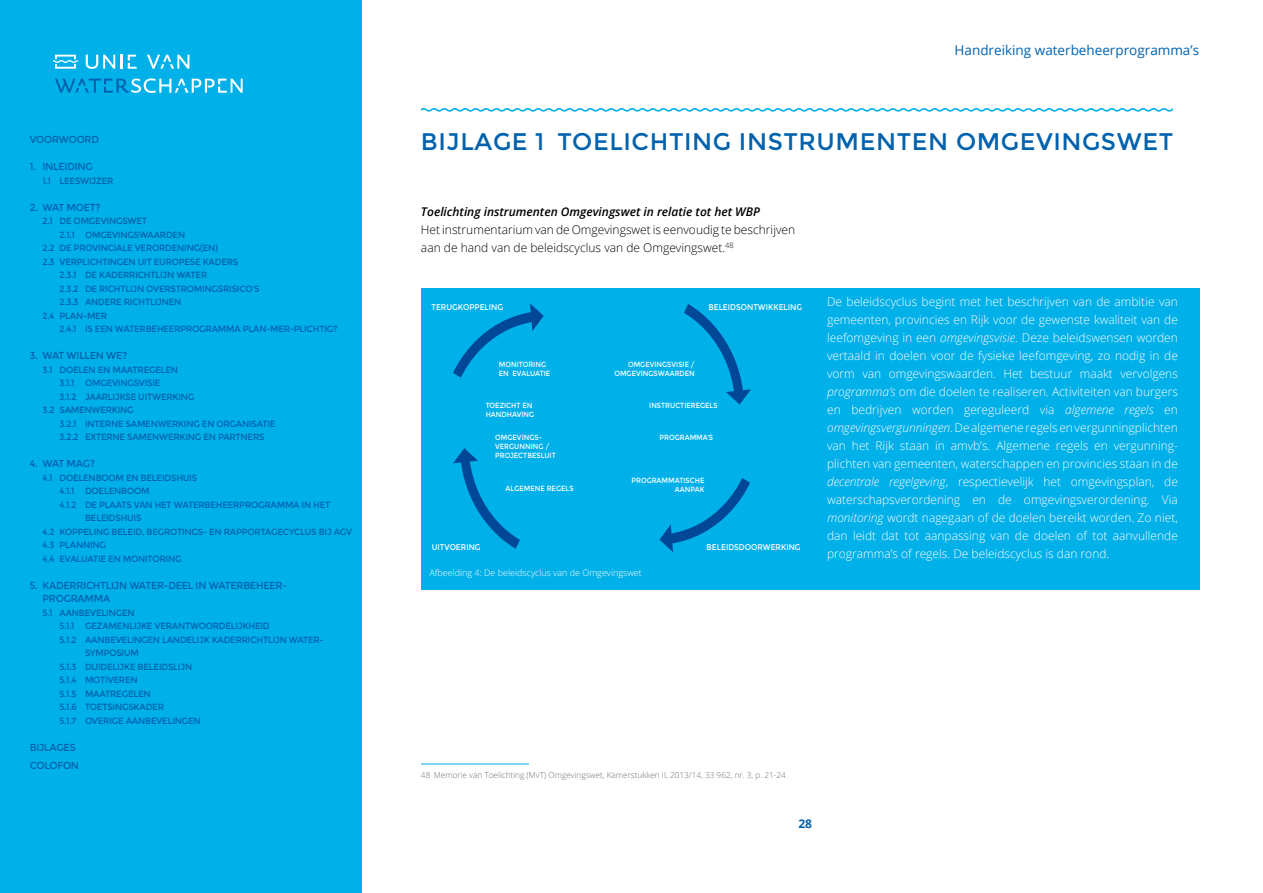
<style>
.page{position:relative;width:1263px;height:893px;background:#fff}
.page>*{position:absolute;margin:0;border:0;box-sizing:border-box;transform-origin:0 0}
.t1{font:24px "Montserrat";letter-spacing:.025em;color:#0062ad}
.t2{font:13.5px "Open Sans";color:#0062ad}
.Kader_Leestekst{font:300 12px/18px "Open Sans";color:#fff;text-align:justify}
.Leestekst{font:300 12px/18px "Open Sans";color:#000}
.t3{font:italic 600 12px "Open Sans";color:#000}
.t4{font:700 12px "Open Sans";color:#0062ad}
.t5{font:10.2px/13.5px "Montserrat";letter-spacing:-.025em;color:#0062ad;scale:.96 1}
.t6{font:9px "Montserrat";letter-spacing:-.025em;color:#0062ad;scale:.96 1}
.Kader_Leestekst-2{font:300 9px "Open Sans";color:#fff}
.Voetnoot{font:300 8.25px "Open Sans";color:#6f7070}
.t7{font:8.25px "Montserrat";color:#fff;scale:.9 1}
.t8{font:7.5px/9px "Montserrat";color:#fff;scale:.9 1}
.s1{font-style:italic}
</style>
<div class="page">
<div style="left:0;top:0;width:361px;height:893px;background:#00b0e9"></div>
<svg style="left:53px;top:55px;width:25px;height:14px"></svg>
<svg style="left:86px;top:55px;width:29px;height:14px"></svg>
<hr style="left:120px;top:55px;width:3px;height:14px;background:#fff">
<svg style="left:128px;top:55px;width:9px;height:14px"></svg>
<svg style="left:147px;top:55px;width:42px;height:14px"></svg>
<svg style="left:55px;top:78px;width:188px;height:15px"></svg>
<hr style="left:421px;top:764px;width:108px;height:1px;background:#00b0e9">
<svg style="left:421px;top:108px;width:751px;height:4px"></svg>
<div style="left:421px;top:288px;width:778px;height:301px;background:#00b0e9"></div>
<svg style="left:684px;top:304px;width:67px;height:101px"></svg>
<svg style="left:453px;top:448px;width:67px;height:101px"></svg>
<svg style="left:659px;top:478px;width:91px;height:74px"></svg>
<svg style="left:453px;top:303px;width:91px;height:75px"></svg>
<p class="t5" style="left:30px;top:133px;width:74px">VOORWOORD</p>
<p class="t5" style="left:30px;top:160px;width:67px">1. INLEIDING</p>
<p class="t6" style="left:43px;top:175px;width:75px">1.1 LEESWIJZER</p>
<p class="t5" style="left:30px;top:201px;width:75px">2. WAT MOET?</p>
<p class="t6" style="left:43px;top:216px;width:110px">2.1 DE OMGEVINGSWET</p>
<p class="t6" style="left:60px;top:229px;width:132px">2.1.1 OMGEVINGSWAARDEN</p>
<p class="t6" style="left:43px;top:243px;width:184px">2.2 DE PROVINCIALE VERORDENING(EN)</p>
<p class="t6" style="left:43px;top:256px;width:205px">2.3 VERPLICHTINGEN UIT EUROPESE KADERS</p>
<p class="t6" style="left:60px;top:270px;width:155px">2.3.1 DE KADERRICHTLIJN WATER</p>
<p class="t6" style="left:60px;top:283px;width:210px">2.3.2 DE RICHTLIJN OVERSTROMINGSRISICO’S</p>
<p class="t6" style="left:60px;top:297px;width:128px">2.3.3 ANDERE RICHTLIJNEN</p>
<p class="t6" style="left:43px;top:310px;width:69px">2.4 PLAN-MER</p>
<p class="t6" style="left:60px;top:324px;width:291px">2.4.1 IS EEN WATERBEHEERPROGRAMMA PLAN-MER-PLICHTIG?</p>
<p class="t5" style="left:30px;top:349px;width:103px">3. WAT WILLEN WE?</p>
<p class="t6" style="left:43px;top:364px;width:143px">3.1 DOELEN EN MAATREGELEN</p>
<p class="t6" style="left:60px;top:378px;width:107px">3.1.1 OMGEVINGSVISIE</p>
<p class="t6" style="left:60px;top:391px;width:142px">3.1.2 JAARLIJKSE UITWERKING</p>
<p class="t6" style="left:43px;top:405px;width:97px">3.2 SAMENWERKING</p>
<p class="t6" style="left:60px;top:418px;width:227px">3.2.1 INTERNE SAMENWERKING EN ORGANISATIE</p>
<p class="t6" style="left:60px;top:432px;width:215px">3.2.2 EXTERNE SAMENWERKING EN PARTNERS</p>
<p class="t5" style="left:30px;top:457px;width:69px">4. WAT MAG?</p>
<p class="t6" style="left:43px;top:472px;width:163px">4.1 DOELENBOOM EN BELEIDSHUIS</p>
<p class="t6" style="left:60px;top:486px;width:95px">4.1.1 DOELENBOOM</p>
<p class="t6" style="left:60px;top:499px;width:284px">4.1.2 DE PLAATS VAN HET WATERBEHEERPROGRAMMA IN HET</p>
<p class="t6" style="left:85px;top:513px;width:60px">BELEIDSHUIS</p>
<p class="t6" style="left:43px;top:526px;width:324px">4.2 KOPPELING BELEID, BEGROTINGS- EN RAPPORTAGECYCLUS BIJ AGV</p>
<p class="t6" style="left:43px;top:540px;width:68px">4.3 PLANNING</p>
<p class="t6" style="left:43px;top:553px;width:146px">4.4 EVALUATIE EN MONITORING</p>
<p class="t5" style="left:43px;top:579px;width:256px;text-indent:-13px">5. KADERRICHTLIJN WATER-DEEL IN WATERBEHEER-<br>PROGRAMMA</p>
<p class="t6" style="left:43px;top:607px;width:97px">5.1 AANBEVELINGEN</p>
<p class="t6" style="left:60px;top:621px;width:220px">5.1.1 GEZAMENLIJKE VERANTWOORDELIJKHEID</p>
<p class="t6" style="left:60px;top:634px;width:277px">5.1.2 AANBEVELINGEN LANDELIJK KADERRICHTLIJN WATER-</p>
<p class="t6" style="left:85px;top:648px;width:58px">SYMPOSIUM</p>
<p class="t6" style="left:60px;top:661px;width:140px">5.1.3 DUIDELIJKE BELEIDSLIJN</p>
<p class="t6" style="left:60px;top:675px;width:83px">5.1.4 MOTIVEREN</p>
<p class="t6" style="left:60px;top:688px;width:97px">5.1.5 MAATREGELEN</p>
<p class="t6" style="left:60px;top:702px;width:110px">5.1.6 TOETSINGSKADER</p>
<p class="t6" style="left:60px;top:715px;width:149px">5.1.7 OVERIGE AANBEVELINGEN</p>
<p class="t5" style="left:30px;top:738px;width:53px;line-height:18px">BIJLAGES<br>COLOFON</p>
<h2 class="t2" style="left:954px;top:40px;width:246px">Handreiking waterbeheerprogramma’s</h2>
<h1 class="t1" style="left:421px;top:128px;width:754px">BIJLAGE 1 TOELICHTING INSTRUMENTEN OMGEVINGSWET</h1>
<h4 class="t3" style="left:421px;top:203px;width:340px">Toelichting instrumenten Omgevingswet in relatie tot het WBP</h4>
<p class="Leestekst" style="left:421px;top:220px;width:376px">Het instrumentarium van de Omgevingswet is eenvoudig te beschrijven aan de hand van de beleidscyclus van de Omgevingswet.<sup>48</sup></p>
<p class="t7" style="left:431px;top:302px;width:81px">TERUGKOPPELING</p>
<p class="t7" style="left:708px;top:302px;width:105px">BELEIDSONTWIKKELING</p>
<p class="t8" style="left:499px;top:360px;width:59px">MONITORING<br>EN EVALUATIE</p>
<p class="t8" style="left:486px;top:401px;width:55px">TOEZICHT EN<br>HANDHAVING</p>
<p class="t8" style="left:495px;top:433px;width:69px">OMGEVINGS-<br>VERGUNNING /<br>PROJECTBESLUIT</p>
<p class="t8" style="left:506px;top:484px;width:77px">ALGEMENE REGELS</p>
<p class="t8" style="left:614px;top:360px;width:91px;text-align:right">OMGEVINGSVISIE /<br>OMGEVINGSWAARDEN</p>
<p class="t8" style="left:649px;top:401px;width:78px">INSTRUCTIEREGELS</p>
<p class="t8" style="left:659px;top:433px;width:61px">PROGRAMMA’S</p>
<p class="t8" style="left:631px;top:476px;width:83px;text-align:right">PROGRAMMATISCHE<br>AANPAK</p>
<p class="t7" style="left:432px;top:542px;width:56px">UITVOERING</p>
<p class="t7" style="left:707px;top:542px;width:106px">BELEIDSDOORWERKING</p>
<p class="Kader_Leestekst-2" style="left:429px;top:567px;width:214px">Afbeelding 4: De beleidscyclus van de Omgevingswet</p>
<p class="Kader_Leestekst" style="left:827px;top:292px;width:352px">De beleidscyclus begint met het beschrijven van de ambitie van gemeenten, provincies en Rijk voor de gewenste kwaliteit van de leefomgeving in een <span class="s1">omgevingsvisie</span>. Deze beleidswensen worden vertaald in doelen voor de fysieke leefomgeving, zo nodig in de vorm van omgevingswaarden. Het bestuur maakt vervolgens <span class="s1">programma’s</span> om die doelen te realiseren. Activiteiten van burgers en bedrijven worden gereguleerd via <span class="s1">algemene regels</span> en <span class="s1">omgevingsvergunningen</span>. De algemene regels en vergunningplichten van het Rijk staan in amvb’s. Algemene regels en vergunning&shy;plichten van gemeenten, waterschappen en provincies staan in de <span class="s1">decentrale regelgeving</span>, respectievelijk het omgevingsplan, de waterschapsverordening en de omgevingsverordening. Via <span class="s1">monitoring</span> wordt nagegaan of de doelen bereikt worden. Zo niet, dan leidt dat tot aanpassing van de doelen of tot aanvullende programma’s of regels. De beleidscyclus is dan rond.</p>
<p class="Voetnoot" style="left:421px;top:769px;width:368px">48 Memorie van Toelichting (MvT) Omgevingswet, Kamerstukken II, 2013/14, 33 962, nr. 3, p. 21-24.</p>
<h3 class="t4" style="left:798px;top:815px;width:15px">28</h3>
</div>
